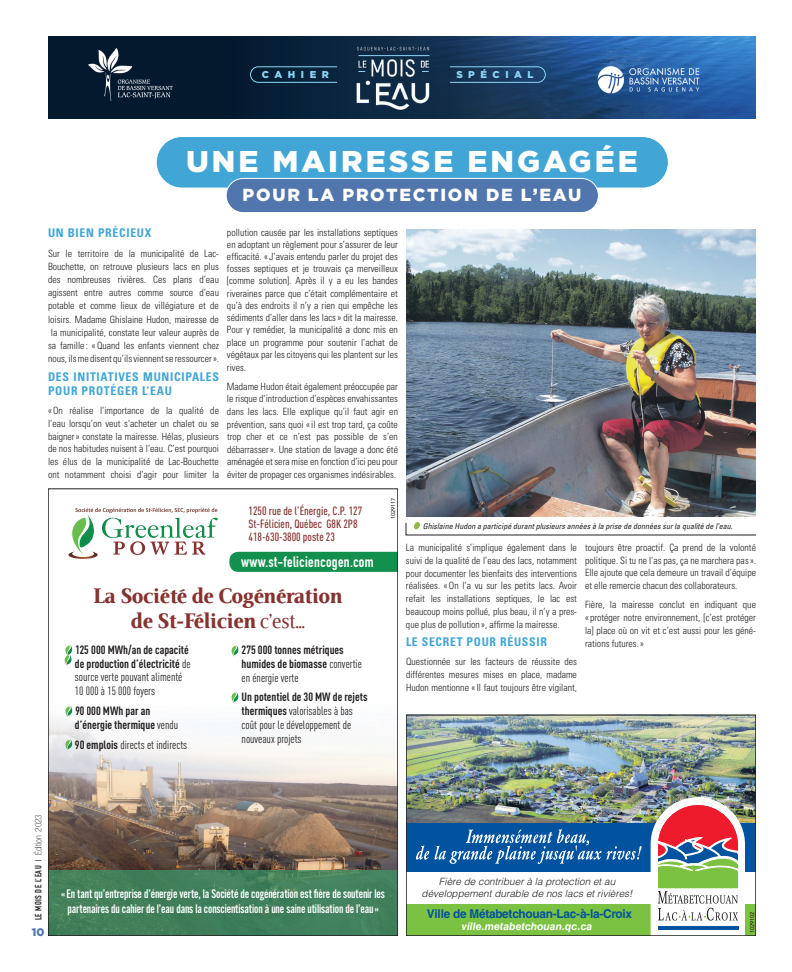
<style>
.page{position:relative;width:792px;height:972px;background:#fff}
.page>*{position:absolute;margin:0;border:0;box-sizing:border-box;transform-origin:0 0}
.t1{font:900 30px "Gotham";letter-spacing:.1em;color:#fff}
.t2{font:900 21.2px/25px "AI Veritas";color:#863330;text-align:center}
.t3{font:900 17.5px "Gotham";letter-spacing:.1em;color:#fff}
.t4{font:15px "DIN Engschrift Std";letter-spacing:.02em;color:#fff}
.t5{font:13px/15.6px "Alternate Got No 2 D";letter-spacing:-.01em;color:#fff;text-align:center}
.t6{font:700 12.2px "Helvetica LT Std";letter-spacing:-.02em;color:#0153a0}
.t7{font:700 condensed 12px/13.2px "Univers LT Std";letter-spacing:.06em;color:#41a6d5}
.t8{font:12px "DIN Engschrift Std";color:#231f20}
.t9{font:700 11.8px/13.8px "DIN Cond";color:#231f20}
.t10{font:11.8px/13.8px "DIN Cond";color:#231f20}
.t11{font:500 11.8px/12.8px "DIN Cond";color:#863330}
.t12{font:900 11px "Gotham";color:#5176ae}
.t13{font:italic 700 10.5px "Helvetica LT Std";color:#fff}
.t14{font:300 condensed 10px/12.8px "Univers LT Std";color:#231f20;text-align:justify}
.t15{font:italic 300 10px/12px "Helvetica LT Std";color:#231f20;text-align:center}
.t16{font:900 9.9px "Gotham";letter-spacing:.56em;color:#8dd7f7}
.t17{font:9px "DIN Engschrift Std";letter-spacing:.05em;color:#231f20}
.t18{font:italic condensed 8px "Univers LT Std";color:#231f20}
.t19{font:500 5.5px "Avenir LT Std";color:#231f20}
.s1{font-weight:400}
.s2{font-weight:700}
.s3{font-family:"Helvetica Neue LT Std";font-weight:100;font-stretch:condensed}
</style>
<div class="page">
<div style="left:48px;top:36px;width:708px;height:83px;background:linear-gradient(to bottom,#061c33,#061c33)"></div>
<img style="left:373px;top:36px;width:383px;height:83px">
<img style="left:351px;top:57px;width:17px;height:13px">
<img style="left:418px;top:57px;width:16px;height:13px">
<img style="left:368px;top:57px;width:48px;height:20px">
<img style="left:354px;top:77px;width:80px;height:33px">
<img style="left:350px;top:43px;width:84px;height:10px">
<hr style="left:358px;top:55px;width:71px;height:1px;background:#8dd7f7">
<svg style="left:250px;top:66px;width:86px;height:17px"></svg>
<svg style="left:450px;top:66px;width:96px;height:17px;background:#264c71"></svg>
<img style="left:596px;top:62px;width:106px;height:34px">
<img style="left:88px;top:47px;width:89px;height:54px">
<img style="left:406px;top:229px;width:350px;height:288px">
<svg style="left:406px;top:522px;width:350px;height:13px"></svg>
<div style="left:406px;top:904px;width:350px;height:32px;background:#7bc142"></div>
<img style="left:408px;top:717px;width:346px;height:106px">
<div style="left:406px;top:823px;width:350px;height:48px;background:#0153a0"></div>
<svg style="left:651px;top:797px;width:94px;height:137px"></svg>
<svg style="left:416px;top:846px;width:13px;height:14px"></svg>
<svg style="left:435px;top:829px;width:207px;height:35px"></svg>
<div style="left:406px;top:715px;width:350px;height:221px;border:1px solid #231f20"></div>
<div style="left:156px;top:137px;width:512px;height:51px;background:#41a6d5;border-radius:26px"></div>
<div style="left:156px;top:136px;width:513px;height:52px;border:1px solid #fff;border-radius:26px"></div>
<div style="left:226px;top:178px;width:372px;height:35px;background:#5176ae;border-radius:17px"></div>
<div style="left:226px;top:178px;width:373px;height:35px;border:1px solid #fff;border-radius:17px"></div>
<svg style="left:50px;top:507px;width:346px;height:363px"></svg>
<svg style="left:69px;top:508px;width:149px;height:51px"></svg>
<svg style="left:65px;top:705px;width:8px;height:13px"></svg>
<svg style="left:65px;top:739px;width:8px;height:12px"></svg>
<svg style="left:64px;top:644px;width:9px;height:22px"></svg>
<div style="left:229px;top:552px;width:167px;height:20px;background:#13904e"></div>
<svg style="left:231px;top:645px;width:8px;height:12px"></svg>
<svg style="left:231px;top:691px;width:8px;height:13px"></svg>
<div style="left:48px;top:870px;width:350px;height:66px;background:#42805a"></div>
<div style="left:74px;top:643px;width:16px;height:13px;background:#fff"></div>
<div style="left:74px;top:705px;width:12px;height:12px;background:#fff"></div>
<div style="left:48px;top:489px;width:350px;height:447px;border:1px solid #231f20"></div>
<p class="t16" style="left:262px;top:68px;width:69px">CAHIER</p>
<p class="t16" style="left:456px;top:68px;width:79px">SPÉCIAL</p>
<h1 class="t1" style="left:186px;top:140px;width:453px">UNE MAIRESSE ENGAGÉE</h1>
<h3 class="t3" style="left:243px;top:182px;width:340px">POUR LA PROTECTION DE L’EAU</h3>
<p class="t7" style="left:48px;top:226px;width:105px">UN BIEN PRÉCIEUX</p>
<p class="t14" style="left:48px;top:247px;width:173px;line-height:13.2px">Sur le territoire de la municipalité de Lac-Bouchette, on retrouve plusieurs lacs en plus des nombreuses rivières. Ces plans d’eau agissent entre autres comme source d’eau potable et comme lieux de villégiature et de loisirs. Madame Ghislaine Hudon, mairesse de la municipalité, constate leur valeur auprès de sa famille : « -Quand les enfants viennent chez nous, ils me disent qu’ils viennent se ressourcer».</p>
<p class="t7" style="left:48px;top:370px;width:173px">DES INITIATIVES MUNICIPALES<br>POUR PROTÉGER L’EAU</p>
<p class="t14" style="left:48px;top:404px;width:173px">« -On réalise l’importance de la qualité de l’eau lorsqu’on veut s’acheter un chalet ou se baigner» constate la mairesse. Hélas, plusieurs de nos habitudes nuisent à l’eau. C’est pourquoi les élus de la municipalité de Lac-Bouchette ont notamment choisi d’agir pour limiter la</p>
<p class="t14" style="left:227px;top:226px;width:173px;line-height:12.3px">pollution causée par les installations septiques en adoptant un règlement pour s’assurer de leur efficacité. « J’avais entendu parler du projet des fosses septiques et je trouvais ça merveilleux [comme solution]. Après il y a eu les bandes riveraines parce que c’était complémentaire et qu’à des endroits il n’y a rien qui empêche les sédiments d’aller dans les lacs» dit la mairesse.<br>Pour y remédier, la municipalité a donc mis en place un programme pour soutenir l’achat de végétaux par les citoyens qui les plantent sur les rives.</p>
<p class="t14" style="left:227px;top:380px;width:173px">Madame Hudon était également préoccupée par le risque d’introduction d’espèces envahissantes dans les lacs. Elle explique qu’il faut agir en prévention, sans quoi «il est trop tard, ça coûte trop cher et ce n’est pas possible de s’en débarrasser». Une station de lavage a donc été aménagée et sera mise en fonction d’ici peu pour éviter de propager ces organismes indésirables.</p>
<p class="t11" style="left:249px;top:505px;width:115px">1250 rue de l’Énergie, C.P. 127<br>St-Félicien, Québec G8K 2P8<br>418-630-3800 poste 23</p>
<h3 class="t4" style="left:241px;top:553px;width:134px">www.st-feliciencogen.com</h3>
<p class="t19" style="left:390px;top:519px;width:23px;rotate:-90deg">1029117</p>
<h2 class="t2" style="left:93px;top:583px;width:251px">La Société de Cogénération de St-Félicien <span class="s1">c’est...</span></h2>
<p class="t9" style="left:75px;top:642px;width:117px;text-indent:5px">7 000 MWh/an de capacité de production d’électricité <span class="s1">de source verte pouvant alimenté<br>10 000 à 15 000 foyers</span></p>
<p class="t9" style="left:75px;top:704px;width:105px">63 000 MWh par an d’énergie thermique <span class="s1">vendu</span></p>
<p class="t10" style="left:75px;top:737px;width:114px"><span class="s2">90 emplois</span> directs et indirects</p>
<p class="t9" style="left:242px;top:642px;width:122px">275 000 tonnes métriques humides de biomasse <span class="s1">convertie en énergie verte</span></p>
<p class="t10" style="left:242px;top:690px;width:127px"><span class="s2">Un potentiel de 30 MW de rejets thermiques</span> valorisables à bas coût pour le développement de nouveaux projets</p>
<p class="t8" style="left:75px;top:643px;width:15px">125</p>
<p class="t8" style="left:75px;top:704px;width:10px">90</p>
<p class="t18" style="left:423px;top:521px;width:311px">Ghislaine Hudon a participé durant plusieurs années à la prise de données sur la qualité de l’eau.</p>
<p class="t14" style="left:406px;top:542px;width:173px">La municipalité s’implique également dans le suivi de la qualité de l’eau des lacs, notamment pour documenter les bienfaits des interventions réalisées. « -On l’a vu sur les petits lacs. Avoir refait les installations septiques, le lac est beaucoup moins pollué, plus beau, il n’y a pres&shy;que plus de pollution », affirme la mairesse.</p>
<p class="t7" style="left:406px;top:635px;width:142px">LE SECRET POUR RÉUSSIR</p>
<p class="t14" style="left:406px;top:655px;width:173px">Questionnée sur les facteurs de réussite des différentes mesures mises en place, madame Hudon mentionne « -Il faut toujours être vigilant,</p>
<p class="t14" style="left:585px;top:541px;width:173px">toujours être proactif. Ça prend de la volonté politique. Si tu ne l’as pas, ça ne marchera pas».<br>Elle ajoute que cela demeure un travail d’équipe et elle remercie chacun des collaborateurs.</p>
<p class="t14" style="left:585px;top:598px;width:173px">Fière, la mairesse conclut en indiquant que « protéger notre environnement, [c’est protéger la] place où on vit et c’est aussi pour les géné&shy;rations futures.»</p>
<p class="t17" style="left:33px;top:920px;width:108px;rotate:-90deg">LE MOIS DE L’EAU <span class="s3">Édition 2023</span></p>
<p class="t12" style="left:32px;top:924px;width:14px">10</p>
<h3 class="t5" style="left:61px;top:886px;width:325px">« En tant qu’entreprise d’énergie verte, la Société de cogénération est fière de soutenir les partenaires du cahier de l’eau dans la conscientisation à une saine utilisation de l’eau»</h3>
<p class="t15" style="left:422px;top:876px;width:212px">Fière de contribuer à la protection et au développement durable de nos lacs et rivières!</p>
<p class="t13" style="left:462px;top:920px;width:132px">ville.metabetchouan.qc.ca</p>
<p class="t6" style="left:427px;top:906px;width:207px">Ville de Métabetchouan-Lac-à-la-Croix</p>
<p class="t19" style="left:749px;top:933px;width:23px;rotate:-90deg">1029102</p>
</div>
